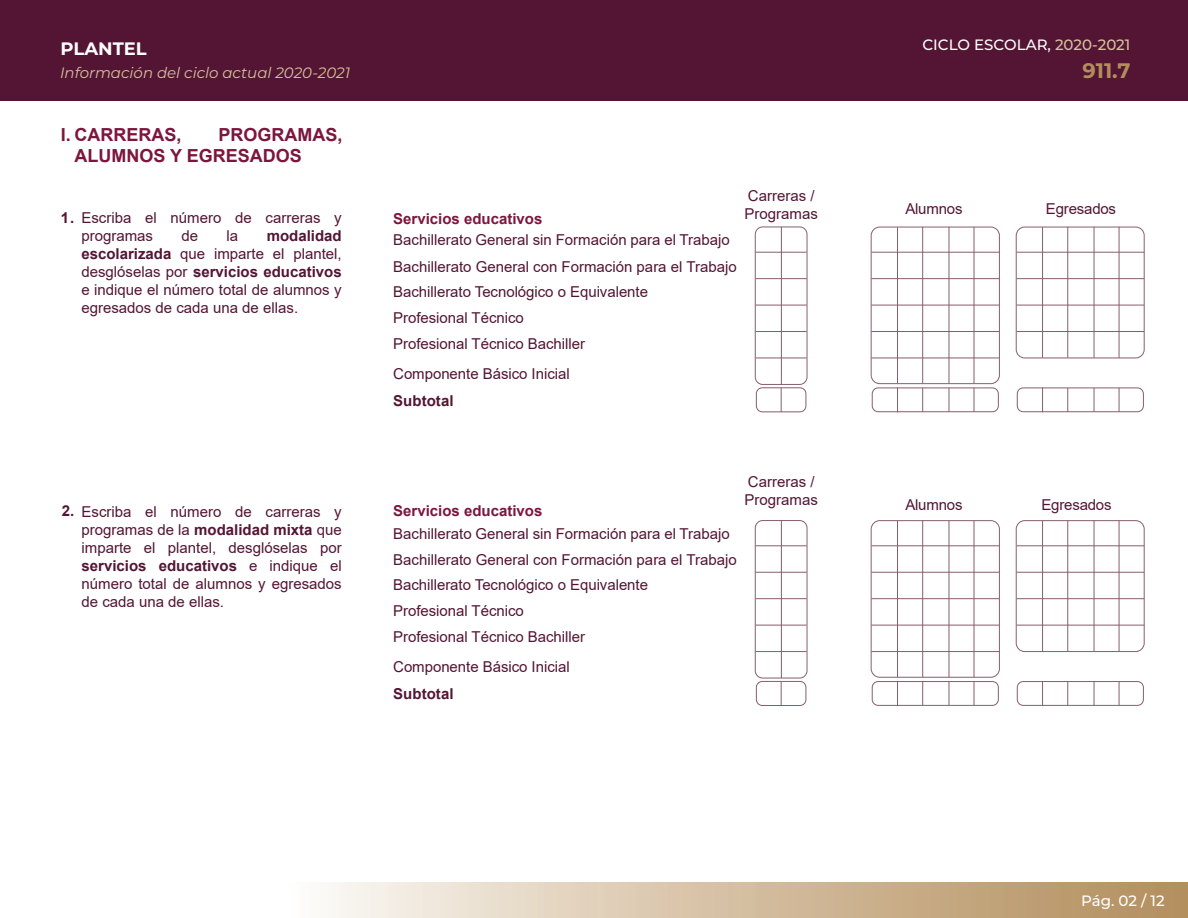
<style>
.page{position:relative;width:1188px;height:918px;background:#fff}
.page>*{position:absolute;margin:0;border:0;box-sizing:border-box;transform-origin:0 0}
.t1{font:700 21px "Montserrat";color:#b28e5e}
.t2{font:700 18px/21.6px "Arial";color:#7c163d}
.t3{font:700 18px "Montserrat";color:#fff}
.t4{font:15px/18px "Arial";color:#531533}
.t5{font:700 15px "Arial";color:#7c163d}
.t6{font:italic 15px "Montserrat";color:#d7c29d}
.t7{font:500 15px "Montserrat";color:#fff}
.t8{font:700 15px "Arial";letter-spacing:.005em;color:#531533}
.s1{color:#d7c29d}
.s2{font-weight:700}
</style>
<div class="page">
<hr style="left:756px;top:252px;width:51px;height:1px;background:#875e6c">
<hr style="left:756px;top:305px;width:51px;height:1px;background:#875e6c">
<hr style="left:756px;top:278px;width:51px;height:1px;background:#875e6c">
<hr style="left:756px;top:331px;width:51px;height:1px;background:#875e6c">
<div style="left:755px;top:227px;width:52px;height:158px;border:1px solid #875e6c;border-radius:7px"></div>
<hr style="left:756px;top:358px;width:51px;height:1px;background:#875e6c">
<hr style="left:756px;top:545px;width:51px;height:1px;background:#875e6c">
<hr style="left:756px;top:598px;width:51px;height:1px;background:#875e6c">
<hr style="left:756px;top:572px;width:51px;height:1px;background:#875e6c">
<hr style="left:756px;top:625px;width:51px;height:1px;background:#875e6c">
<div style="left:755px;top:520px;width:52px;height:158px;border:1px solid #875e6c;border-radius:7px"></div>
<hr style="left:756px;top:651px;width:51px;height:1px;background:#875e6c">
<hr style="left:871px;top:278px;width:128px;height:1px;background:#875e6c">
<hr style="left:872px;top:252px;width:127px;height:1px;background:#875e6c">
<hr style="left:871px;top:305px;width:128px;height:1px;background:#875e6c">
<hr style="left:871px;top:331px;width:128px;height:1px;background:#875e6c">
<div style="left:871px;top:227px;width:129px;height:157px;border:1px solid #875e6c;border-radius:9px"></div>
<hr style="left:871px;top:358px;width:128px;height:1px;background:#875e6c">
<hr style="left:871px;top:572px;width:128px;height:1px;background:#875e6c">
<hr style="left:872px;top:545px;width:127px;height:1px;background:#875e6c">
<hr style="left:871px;top:598px;width:128px;height:1px;background:#875e6c">
<hr style="left:871px;top:625px;width:128px;height:1px;background:#875e6c">
<div style="left:871px;top:520px;width:129px;height:158px;border:1px solid #875e6c;border-radius:9px"></div>
<hr style="left:871px;top:651px;width:128px;height:1px;background:#875e6c">
<hr style="left:1017px;top:278px;width:127px;height:1px;background:#875e6c">
<hr style="left:1017px;top:252px;width:127px;height:1px;background:#875e6c">
<hr style="left:1017px;top:305px;width:127px;height:1px;background:#875e6c">
<hr style="left:1017px;top:331px;width:127px;height:1px;background:#875e6c">
<hr style="left:1017px;top:572px;width:127px;height:1px;background:#875e6c">
<hr style="left:1017px;top:545px;width:127px;height:1px;background:#875e6c">
<hr style="left:1017px;top:598px;width:127px;height:1px;background:#875e6c">
<hr style="left:1017px;top:625px;width:127px;height:1px;background:#875e6c">
<div style="left:1016px;top:227px;width:129px;height:131px;border:1px solid #875e6c;border-radius:9px"></div>
<div style="left:1016px;top:520px;width:129px;height:132px;border:1px solid #875e6c;border-radius:9px"></div>
<div style="left:0;top:0;width:1188px;height:100px;background:#531533"></div>
<div style="left:285px;top:882px;width:903px;height:36px;background:linear-gradient(to right,#fcf9f5,#b18a57)"></div>
<hr style="left:781px;top:227px;width:1px;height:157px;background:#875e6c">
<svg style="left:756px;top:387px;width:51px;height:26px"></svg>
<hr style="left:781px;top:521px;width:1px;height:157px;background:#875e6c">
<svg style="left:756px;top:681px;width:51px;height:25px"></svg>
<hr style="left:974px;top:227px;width:1px;height:157px;background:#875e6c">
<hr style="left:949px;top:227px;width:1px;height:157px;background:#875e6c">
<hr style="left:922px;top:227px;width:1px;height:156px;background:#875e6c">
<hr style="left:897px;top:227px;width:1px;height:156px;background:#875e6c">
<svg style="left:871px;top:387px;width:128px;height:25px"></svg>
<hr style="left:974px;top:520px;width:1px;height:157px;background:#875e6c">
<hr style="left:949px;top:520px;width:1px;height:157px;background:#875e6c">
<hr style="left:922px;top:520px;width:1px;height:157px;background:#875e6c">
<hr style="left:897px;top:521px;width:1px;height:156px;background:#875e6c">
<svg style="left:871px;top:681px;width:128px;height:25px"></svg>
<hr style="left:1119px;top:227px;width:1px;height:131px;background:#875e6c">
<hr style="left:1094px;top:227px;width:1px;height:131px;background:#875e6c">
<hr style="left:1067px;top:227px;width:1px;height:131px;background:#875e6c">
<hr style="left:1042px;top:227px;width:1px;height:131px;background:#875e6c">
<svg style="left:1017px;top:387px;width:127px;height:25px"></svg>
<hr style="left:1119px;top:520px;width:1px;height:132px;background:#875e6c">
<hr style="left:1094px;top:520px;width:1px;height:132px;background:#875e6c">
<hr style="left:1067px;top:520px;width:1px;height:132px;background:#875e6c">
<hr style="left:1042px;top:521px;width:1px;height:131px;background:#875e6c">
<svg style="left:1017px;top:681px;width:127px;height:25px"></svg>
<p class="t3" style="left:60px;top:36px;width:88px">PLANTEL</p>
<p class="t7" style="left:922px;top:34px;width:209px">CICLO ESCOLAR, <span class="s1">2020-2021</span></p>
<p class="t6" style="left:60px;top:63px;width:292px">Información del ciclo actual 2020-2021</p>
<h1 class="t1" style="left:1083px;top:56px;width:49px">911.7</h1>
<p class="t2" style="left:61px;top:124px;width:122px">I. CARRERAS,</p>
<p class="t2" style="left:74px;top:124px;width:269px;text-indent:144px">PROGRAMAS,<br>ALUMNOS Y EGRESADOS</p>
<p class="t8" style="left:61px;top:207px;width:15px">1.</p>
<p class="t4" style="left:81px;top:208px;width:262px">Escriba el número de carreras y programas</p>
<p class="t4" style="left:81px;top:226px;width:262px;text-align:justify;text-indent:185px"><span class="s2">modalidad escolarizada</span> que imparte el plantel, desglóselas por <span class="s2">servicios educativos </span>e indique el número total de alumnos y egresados de cada una de ellas.</p>
<p class="t4" style="left:182px;top:226px;width:18px">de</p>
<p class="t4" style="left:227px;top:226px;width:13px">la</p>
<p class="t5" style="left:393px;top:208px;width:151px">Servicios educativos</p>
<p class="t4" style="left:393px;top:231px;width:338px">Bachillerato General sin Formación para el Trabajo</p>
<p class="t4" style="left:393px;top:254px;width:345px;line-height:25px">Bachillerato General con Formación para el Trabajo<br>Bachillerato Tecnológico o Equivalente</p>
<p class="t4" style="left:393px;top:308px;width:132px">Profesional Técnico</p>
<p class="t4" style="left:393px;top:334px;width:193px">Profesional Técnico Bachiller</p>
<p class="t4" style="left:393px;top:365px;width:178px">Componente Básico Inicial</p>
<p class="t8" style="left:393px;top:390px;width:62px">Subtotal</p>
<p class="t4" style="left:744px;top:187px;width:75px">Carreras /<br>Programas</p>
<p class="t4" style="left:82px;top:502px;width:262px;text-align:justify;text-indent:-20px"><span class="s2">2.</span> Escriba el número de carreras y programas de la <span class="s2">modalidad mixta</span> que imparte el plantel, desglóselas por <span class="s2">servicios educativos</span> e indique el número total de alumnos y egresados de cada una de ellas.</p>
<p class="t5" style="left:393px;top:501px;width:151px">Servicios educativos</p>
<p class="t4" style="left:393px;top:525px;width:338px">Bachillerato General sin Formación para el Trabajo</p>
<p class="t4" style="left:393px;top:548px;width:345px;line-height:25px">Bachillerato General con Formación para el Trabajo<br>Bachillerato Tecnológico o Equivalente</p>
<p class="t4" style="left:393px;top:602px;width:132px">Profesional Técnico</p>
<p class="t4" style="left:393px;top:628px;width:193px">Profesional Técnico Bachiller</p>
<p class="t4" style="left:393px;top:658px;width:178px">Componente Básico Inicial</p>
<p class="t8" style="left:393px;top:683px;width:62px">Subtotal</p>
<p class="t4" style="left:744px;top:472px;width:75px">Carreras /<br>Programas</p>
<p class="t4" style="left:905px;top:200px;width:59px">Alumnos</p>
<p class="t4" style="left:1046px;top:200px;width:72px">Egresados</p>
<p class="t4" style="left:905px;top:495px;width:59px">Alumnos</p>
<p class="t4" style="left:1041px;top:495px;width:72px">Egresados</p>
<p class="t7" style="left:1081px;top:890px;width:85px">Pág. 02 / 12</p>
</div>
